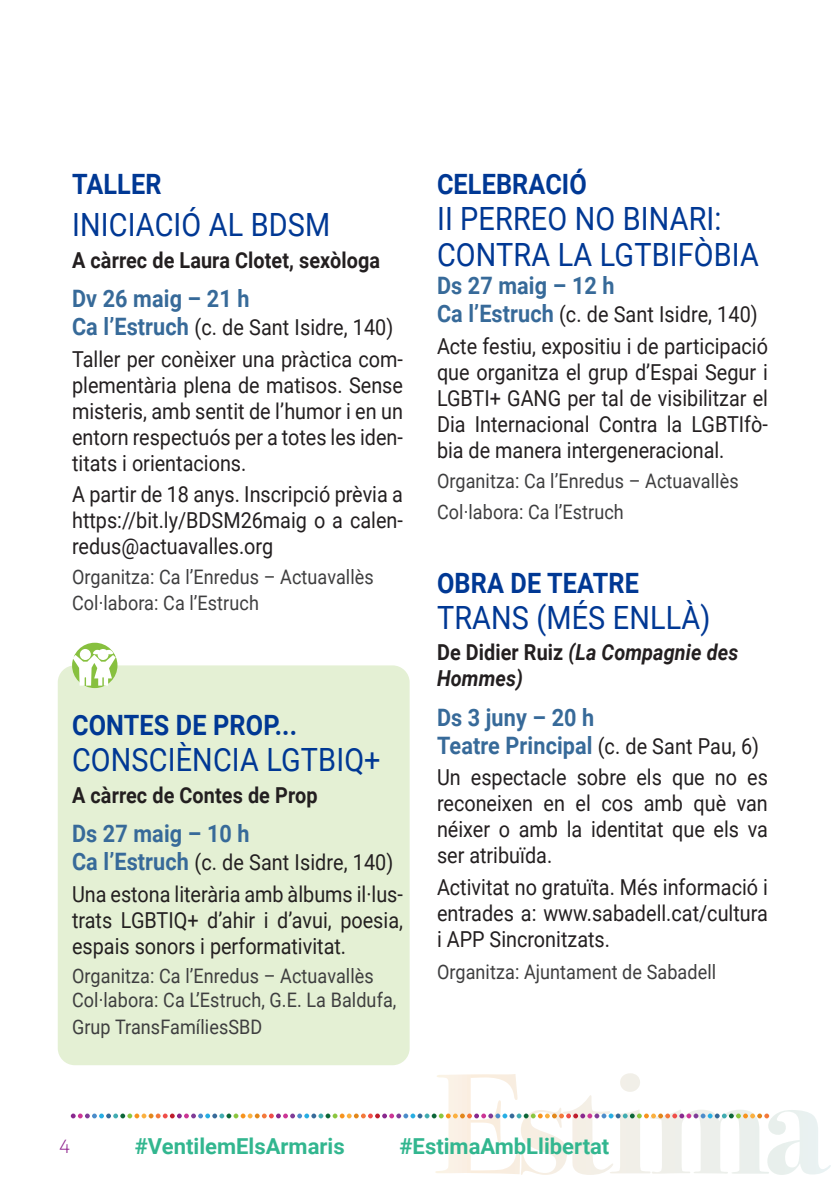
<style>
.page{position:relative;width:840px;height:1191px;background:#fff}
.page>*{position:absolute;margin:0;border:0;box-sizing:border-box;transform-origin:0 0}
.t1{font:32px/36px "Roboto";letter-spacing:.005em;color:#003894;scale:.9 1}
.t2{font:700 28px "Roboto";letter-spacing:.005em;color:#003894;scale:.9 1}
.t3{font:700 24px "Roboto";letter-spacing:.005em;color:#376a99;scale:.9 1}
.t4{font:22px/26px "Roboto";color:#231f20;text-align:justify;scale:.9 1}
.t5{font:700 22px "Roboto";letter-spacing:.005em;color:#231f20;scale:.9 1}
.t6{font:700 22px "Roboto";color:#32b68f}
.t7{font:italic 700 22px/26px "Roboto";letter-spacing:.005em;color:#231f20;scale:.9 1}
.t8{font:20px/26px "Roboto";letter-spacing:.005em;color:#3e3e3f;scale:.9 1}
.t9{font:300 18px "Encode Sans";color:#90268f}
.s1{font-weight:700;font-size:24px;color:#376a99}
.s2{font-style:normal}
.s3{font-weight:400;font-size:22px;color:#231f20}
</style>
<div class="page">
<div style="left:58px;top:665px;width:351px;height:400px;background:#e4f0d4;border-radius:17px"></div>
<img style="left:71px;top:1113px;width:697px;height:5px">
<svg style="left:72px;top:642px;width:45px;height:46px"></svg>
<svg style="left:73px;top:648px;width:43px;height:37px"></svg>
<div style="left:80px;top:649px;width:11px;height:11px;background:#fff;border-radius:50%"></div>
<p class="t2" style="left:72px;top:165px;width:101px">TALLER</p>
<p class="t1" style="left:72px;top:205px;width:288px">INICIACIÓ AL BDSM</p>
<p class="t5" style="left:72px;top:244px;width:343px">A càrrec de Laura Clotet, sexòloga</p>
<p class="t3" style="left:72px;top:281px;width:198px">Dv 26 maig – 21 h</p>
<p class="t4" style="left:72px;top:313px;width:358px"><span class="s1">Ca l’Estruch</span> (c. de Sant Isidre, 140)</p>
<p class="t4" style="left:72px;top:345px;width:369px">Taller per conèixer una pràctica com&shy;plementària plena de matisos. Sense misteris, amb sentit de l’humor i en un entorn respectuós per a totes les iden&shy;titats i orientacions.</p>
<p class="t4" style="left:72px;top:480px;width:369px">A partir de 18 anys. Inscripció prèvia a https://bit.ly/BDSM26maig o a calen&shy;redus@actuavalles.org</p>
<p class="t8" style="left:72px;top:563px;width:336px">Organitza: Ca l’Enredus – Actuavallès</p>
<p class="t8" style="left:72px;top:589px;width:209px">Col·labora: Ca l’Estruch</p>
<p class="t2" style="left:72px;top:705px;width:251px">CONTES DE PROP...</p>
<p class="t1" style="left:72px;top:740px;width:344px">CONSCIÈNCIA LGTBIQ+</p>
<p class="t5" style="left:72px;top:779px;width:274px">A càrrec de Contes de Prop</p>
<p class="t3" style="left:72px;top:816px;width:199px">Ds 27 maig – 10 h</p>
<p class="t4" style="left:72px;top:848px;width:358px"><span class="s1">Ca l’Estruch</span> (c. de Sant Isidre, 140)</p>
<p class="t4" style="left:72px;top:880px;width:369px">Una estona literària amb àlbums il·lus&shy;trats LGBTIQ+ d’ahir i d’avui, poesia, espais sonors i performativitat.</p>
<p class="t8" style="left:72px;top:962px;width:336px">Organitza: Ca l’Enredus – Actuavallès</p>
<p class="t8" style="left:72px;top:986px;width:361px">Col·labora: Ca L’Estruch, G.E. La Baldufa,<br>Grup TransFamíliesSBD</p>
<p class="t2" style="left:437px;top:165px;width:168px">CELEBRACIÓ</p>
<p class="t1" style="left:437px;top:200px;width:359px">II PERREO NO BINARI:<br>CONTRA LA LGTBIFÒBIA</p>
<p class="t3" style="left:437px;top:269px;width:199px">Ds 27 maig – 12 h</p>
<p class="t4" style="left:437px;top:300px;width:358px"><span class="s1">Ca l’Estruch</span> (c. de Sant Isidre, 140)</p>
<p class="t4" style="left:437px;top:332px;width:369px">Acte festiu, expositiu i de participació que organitza el grup d’Espai Segur i LGBTI+ GANG per tal de visibilitzar el Dia Internacional Contra la LGBTIfò&shy;bia de manera intergeneracional.</p>
<p class="t8" style="left:437px;top:467px;width:336px">Organitza: Ca l’Enredus – Actuavallès</p>
<p class="t8" style="left:437px;top:498px;width:209px">Col·labora: Ca l’Estruch</p>
<p class="t2" style="left:437px;top:563px;width:226px">OBRA DE TEATRE</p>
<p class="t1" style="left:437px;top:598px;width:305px">TRANS (MÉS ENLLÀ)</p>
<p class="t7" style="left:437px;top:638px;width:336px"><span class="s2">De Didier Ruiz</span> (La Compagnie des<br>Hommes)</p>
<p class="t3" style="left:437px;top:700px;width:176px">Ds 3 juny – 20 h</p>
<p class="t3" style="left:437px;top:728px;width:359px">Teatre Principal <span class="s3">(c. de Sant Pau, 6)</span></p>
<p class="t4" style="left:437px;top:763px;width:369px">Un espectacle sobre els que no es reconeixen en el cos amb què van néixer o amb la identitat que els va ser atribuïda.</p>
<p class="t4" style="left:437px;top:873px;width:369px">Activitat no gratuïta. Més informació i entrades a: www.sabadell.cat/cultura i APP Sincronitzats.</p>
<p class="t8" style="left:437px;top:958px;width:311px">Organitza: Ajuntament de Sabadell</p>
<p class="t9" style="left:60px;top:1133px;width:12px">4</p>
<p class="t6" style="left:135px;top:1130px;width:211px">#VentilemElsArmaris</p>
<p class="t6" style="left:399px;top:1130px;width:211px">#EstimaAmbLlibertat</p>
</div>
